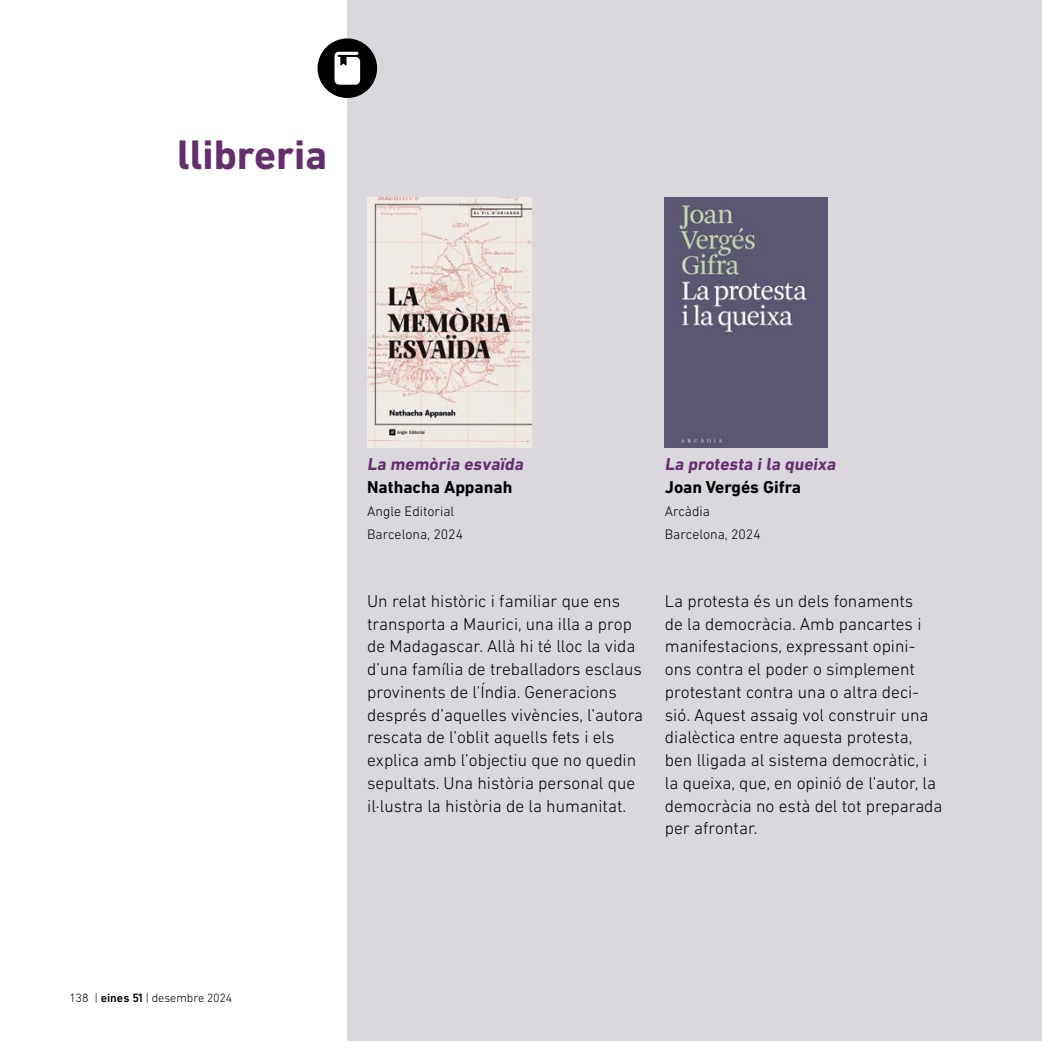
<style>
.page{position:relative;width:1042px;height:1042px;background:#fff}
.page>*{position:absolute;margin:0;border:0;box-sizing:border-box;transform-origin:0 0}
.t1{font:700 42px "DIN Next LT Pro";color:#632f6c}
.t2{font:300 17.5px/22.8px "DIN Next LT Pro";color:#000}
.t3{font:700 17.5px "DIN Next LT Pro";color:#632f6c}
.t4{font:700 17.5px "DIN Next LT Pro";color:#000}
.t5{font:300 14px/22.8px "DIN Next LT Pro";color:#000}
.t6{font:300 12.25px "DIN Next LT Pro";color:#000}
.s1{font-weight:500}
</style>
<div class="page">
<div style="left:347px;top:0;width:695px;height:1040px;background:#dad7dd"></div>
<img style="left:665px;top:197px;width:162px;height:250px">
<img style="left:367px;top:197px;width:165px;height:250px">
<div style="left:317px;top:38px;width:60px;height:60px;background:#000;border-radius:50%"></div>
<svg style="left:334px;top:52px;width:26px;height:33px"></svg>
<h1 class="t1" style="left:177px;top:130px;width:152px">llibreria</h1>
<p class="t6" style="left:69px;top:990px;width:164px">138 | <span class="s1">eines 51</span> | desembre 2024</p>
<p class="t3" style="left:367px;top:454px;width:161px">La memòria esvaïda</p>
<p class="t4" style="left:367px;top:477px;width:147px">Nathacha Appanah</p>
<p class="t5" style="left:367px;top:499px;width:97px">Angle Editorial<br>Barcelona, 2024</p>
<p class="t2" style="left:367px;top:589px;width:278px">Un relat històric i familiar que ens transporta a Maurici, una illa a prop de Madagascar. Allà hi té lloc la vida d’una família de treballadors esclaus provinents de l’Índia. Generacions després d’aquelles vivències, l’autora rescata de l’oblit aquells fets i els explica amb l’objectiu que no quedin sepultats. Una història personal que il·lustra la història de la humanitat.</p>
<p class="t3" style="left:665px;top:454px;width:175px">La protesta i la queixa</p>
<p class="t4" style="left:665px;top:477px;width:138px">Joan Vergés Gifra</p>
<p class="t5" style="left:665px;top:499px;width:97px">Arcàdia<br>Barcelona, 2024</p>
<p class="t2" style="left:665px;top:589px;width:279px">La protesta és un dels fonaments<br>de la democràcia. Amb pancartes i manifestacions, expressant opini&shy;ons contra el poder o simplement protestant contra una o altra deci&shy;sió. Aquest assaig vol construir una dialèctica entre aquesta protesta, ben lligada al sistema democràtic, i la queixa, que, en opinió de l’autor, la democràcia no està del tot preparada per afrontar.</p>
</div>
